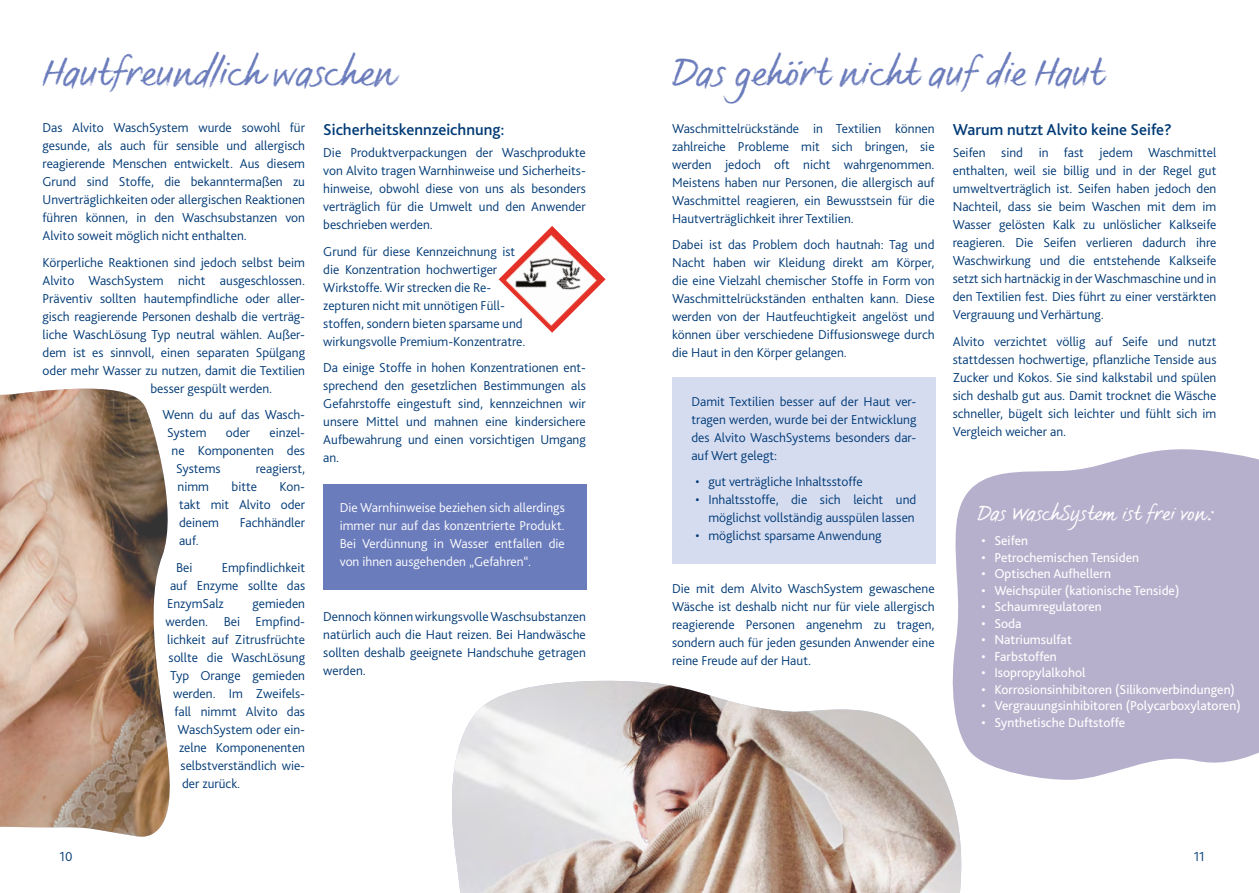
<style>
.page{position:relative;width:1259px;height:893px;background:#fff}
.page>*{position:absolute;margin:0;border:0;box-sizing:border-box;transform-origin:0 0}
.t1{font:39px "FS Sammy";color:#6b7cbc}
.t2{font:21px "FS Sammy";color:#fff}
.t3{font:500 16.5px "Bliss Pro";color:#003a76}
.t4{font:300 13.5px/18px "Bliss Pro";color:#003a76;text-align:justify}
.t5{font:13.5px "Bliss Pro";color:#fff}
.t6{font:300 13.5px/18px "Bliss Pro";color:#fff;text-align:justify}
</style>
<div class="page">
<img style="left:0;top:389px;width:170px;height:448px">
<img style="left:452px;top:681px;width:510px;height:212px">
<svg style="left:949px;top:449px;width:310px;height:332px;background:#bfb9d1"></svg>
<div style="left:672px;top:377px;width:263px;height:186px;background:#d6dcf0"></div>
<div style="left:323px;top:485px;width:264px;height:105px;background:#6b7cbc"></div>
<img style="left:499px;top:226px;width:106px;height:107px">
<h1 class="t1" style="left:43px;top:49px;width:354px">Hautfreundlich waschen</h1>
<h1 class="t1" style="left:672px;top:49px;width:433px">Das gehört nicht auf die Haut</h1>
<p class="t4" style="left:672px;top:119px;width:264px">Waschmittelrückstände in Textilien können zahlreiche Probleme mit sich bringen, sie werden jedoch oft nicht wahrgenommen.<br>Meistens haben nur Personen, die allergisch auf Waschmittel reagieren, ein Bewusstsein für die Hautverträglichkeit ihrer Textilien.</p>
<p class="t4" style="left:672px;top:235px;width:264px">Dabei ist das Problem doch hautnah: Tag und Nacht haben wir Kleidung direkt am Körper, die eine Vielzahl chemischer Stoffe in Form von Waschmittelrückständen enthalten kann. Diese werden von der Hautfeuchtigkeit angelöst und können über verschiedene Diffusionswege durch die Haut in den Körper gelangen.</p>
<p class="t4" style="left:43px;top:119px;width:264px">Das Alvito WaschSystem wurde sowohl für gesunde, als auch für sensible und allergisch reagierende Menschen entwickelt. Aus diesem Grund sind Stoffe, die bekanntermaßen zu Unverträglichkeiten oder allergischen Reaktionen führen können, in den Waschsubstanzen von Alvito soweit möglich nicht enthalten.</p>
<p class="t4" style="left:43px;top:253px;width:264px">Körperliche Reaktionen sind jedoch selbst beim</p>
<p class="t4" style="left:43px;top:271px;width:264px">Alvito WaschSystem nicht ausgeschlossen.</p>
<p class="t4" style="left:43px;top:289px;width:264px">Präventiv sollten hautempfindliche oder aller-</p>
<p class="t4" style="left:43px;top:307px;width:263px">gisch reagierende Personen deshalb die verträg-</p>
<p class="t4" style="left:43px;top:325px;width:264px">liche WaschLösung Typ neutral wählen. Außer-</p>
<p class="t4" style="left:43px;top:343px;width:264px">dem ist es sinnvoll, einen separaten Spülgang</p>
<p class="t4" style="left:43px;top:361px;width:264px">oder mehr Wasser zu nutzen, damit die Textilien</p>
<p class="t4" style="left:151px;top:379px;width:123px">besser gespült werden.</p>
<p class="t4" style="left:167px;top:406px;width:140px;text-indent:-4px">Wenn du auf das Wasch-<br>System</p>
<p class="t3" style="left:323px;top:119px;width:183px">Sicherheitskennzeichnung:</p>
<p class="t4" style="left:323px;top:144px;width:264px">Die Produktverpackungen der Waschprodukte von Alvito tragen Warnhinweise und Sicherheits&shy;hinweise, obwohl diese von uns als besonders verträglich für die Umwelt und den Anwender beschrieben werden.</p>
<p class="t4" style="left:323px;top:242px;width:204px;text-align:left">Grund für diese Kennzeichnung ist die Konzentration hochwertiger Wirkstoffe. Wir strecken die Re&shy;zepturen nicht mit unnötigen Füll&shy;stoffen, sondern bieten sparsame und wirkungsvolle Premium-Konzentratre.</p>
<p class="t4" style="left:323px;top:358px;width:264px">Da einige Stoffe in hohen Konzentrationen ent&shy;sprechend den gesetzlichen Bestimmungen als Gefahrstoffe eingestuft sind, kennzeichnen wir unsere Mittel und mahnen eine kindersichere Aufbewahrung und einen vorsichtigen Umgang an.</p>
<p class="t3" style="left:952px;top:119px;width:221px">Warum nutzt Alvito keine Seife?</p>
<p class="t4" style="left:952px;top:144px;width:265px">Seifen sind in fast jedem Waschmittel enthalten, weil sie billig und in der Regel gut umweltverträglich ist. Seifen haben jedoch den Nachteil, dass sie beim Waschen mit dem im Wasser gelösten Kalk zu unlöslicher Kalkseife reagieren. Die Seifen verlieren dadurch ihre Waschwirkung und die entstehende Kalkseife setzt sich hartnäckig in der Waschmaschine und in den Textilien fest. Dies führt zu einer verstärkten Vergrauung und Verhärtung.</p>
<p class="t4" style="left:952px;top:332px;width:265px">Alvito verzichtet völlig auf Seife und nutzt stattdessen hochwertige, pflanzliche Tenside aus Zucker und Kokos. Sie sind kalkstabil und spülen sich deshalb gut aus. Damit trocknet die Wäsche schneller, bügelt sich leichter und fühlt sich im Vergleich weicher an.</p>
<p class="t4" style="left:691px;top:392px;width:227px">Damit Textilien besser auf der Haut ver&shy;tragen werden, wurde bei der Entwicklung des Alvito WaschSystems besonders dar&shy;auf Wert gelegt:</p>
<p class="t4" style="left:695px;top:473px;width:168px">• gut verträgliche Inhaltsstoffe</p>
<p class="t4" style="left:695px;top:491px;width:222px;text-align:right">• Inhaltsstoffe, die sich leicht und möglichst vollständig ausspülen lassen</p>
<p class="t4" style="left:695px;top:527px;width:187px">• möglichst sparsame Anwendung</p>
<p class="t4" style="left:226px;top:424px;width:26px">oder</p>
<p class="t4" style="left:269px;top:424px;width:37px">einzel-</p>
<p class="t4" style="left:172px;top:442px;width:135px">ne Komponenten des</p>
<p class="t4" style="left:176px;top:460px;width:46px">Systems</p>
<p class="t4" style="left:256px;top:460px;width:51px">reagierst,</p>
<p class="t4" style="left:178px;top:478px;width:33px">nimm</p>
<p class="t4" style="left:232px;top:478px;width:27px">bitte</p>
<p class="t4" style="left:179px;top:478px;width:128px;text-indent:100px">Kon&shy;takt mit Alvito oder deinem</p>
<h2 class="t2" style="left:977px;top:500px;width:238px">Das WaschSystem ist frei von:</h2>
<p class="t6" style="left:340px;top:499px;width:227px">Die Warnhinweise beziehen sich allerdings immer nur auf das konzentrierte Produkt.<br>Bei Verdünnung in Wasser entfallen die von ihnen ausgehenden „Gefahren“.</p>
<p class="t4" style="left:240px;top:514px;width:67px">Fachhändler</p>
<p class="t5" style="left:981px;top:532px;width:48px">• Seifen</p>
<p class="t5" style="left:981px;top:549px;width:159px">• Petrochemischen Tensiden</p>
<p class="t5" style="left:981px;top:565px;width:131px">• Optischen Aufhellern</p>
<p class="t5" style="left:981px;top:582px;width:199px">• Weichspüler (kationische Tenside)</p>
<p class="t5" style="left:981px;top:598px;width:122px">• Schaumregulatoren</p>
<p class="t5" style="left:981px;top:615px;width:42px">• Soda</p>
<p class="t5" style="left:981px;top:631px;width:92px">• Natriumsulfat</p>
<p class="t5" style="left:981px;top:648px;width:77px">• Farbstoffen</p>
<p class="t5" style="left:981px;top:664px;width:105px">• Isopropylalkohol</p>
<p class="t5" style="left:981px;top:681px;width:255px">• Korrosionsinhibitoren (Silikonverbindungen)</p>
<p class="t5" style="left:981px;top:697px;width:261px">• Vergrauungsinhibitoren (Polycarboxylatoren)</p>
<p class="t5" style="left:981px;top:714px;width:145px">• Synthetische Duftstoffe</p>
<p class="t4" style="left:176px;top:528px;width:24px;line-height:26.5px">auf.<br>Bei</p>
<p class="t4" style="left:167px;top:558px;width:140px;text-indent:55px">Empfindlichkeit auf Enzyme sollte das EnzymSalz</p>
<p class="t4" style="left:672px;top:580px;width:264px">Die mit dem Alvito WaschSystem gewaschene Wäsche ist deshalb nicht nur für viele allergisch reagierende Personen angenehm zu tragen, sondern auch für jeden gesunden Anwender eine reine Freude auf der Haut.</p>
<p class="t4" style="left:252px;top:594px;width:54px">gemieden</p>
<p class="t4" style="left:166px;top:612px;width:141px">werden. Bei Empfind-</p>
<p class="t4" style="left:167px;top:630px;width:139px">lichkeit auf Zitrusfrüchte</p>
<p class="t4" style="left:169px;top:648px;width:138px">sollte die WaschLösung</p>
<p class="t4" style="left:170px;top:666px;width:137px">Typ Orange gemieden</p>
<p class="t4" style="left:173px;top:684px;width:134px">werden. Im Zweifels-</p>
<p class="t4" style="left:175px;top:702px;width:132px">fall nimmt Alvito das</p>
<p class="t4" style="left:178px;top:720px;width:129px">WaschSystem oder ein-</p>
<p class="t4" style="left:179px;top:738px;width:127px">zelne Komponenenten</p>
<p class="t4" style="left:181px;top:756px;width:126px">selbstverständlich wie-</p>
<p class="t4" style="left:182px;top:774px;width:60px">der zurück.</p>
<p class="t4" style="left:323px;top:607px;width:264px">Dennoch können wirkungsvolle Waschsubstanzen natürlich auch die Haut reizen. Bei Handwäsche sollten deshalb geeignete Handschuhe getragen werden.</p>
<p class="t4" style="left:60px;top:847px;width:14px">10</p>
<p class="t4" style="left:1193px;top:847px;width:13px">11</p>
</div>
